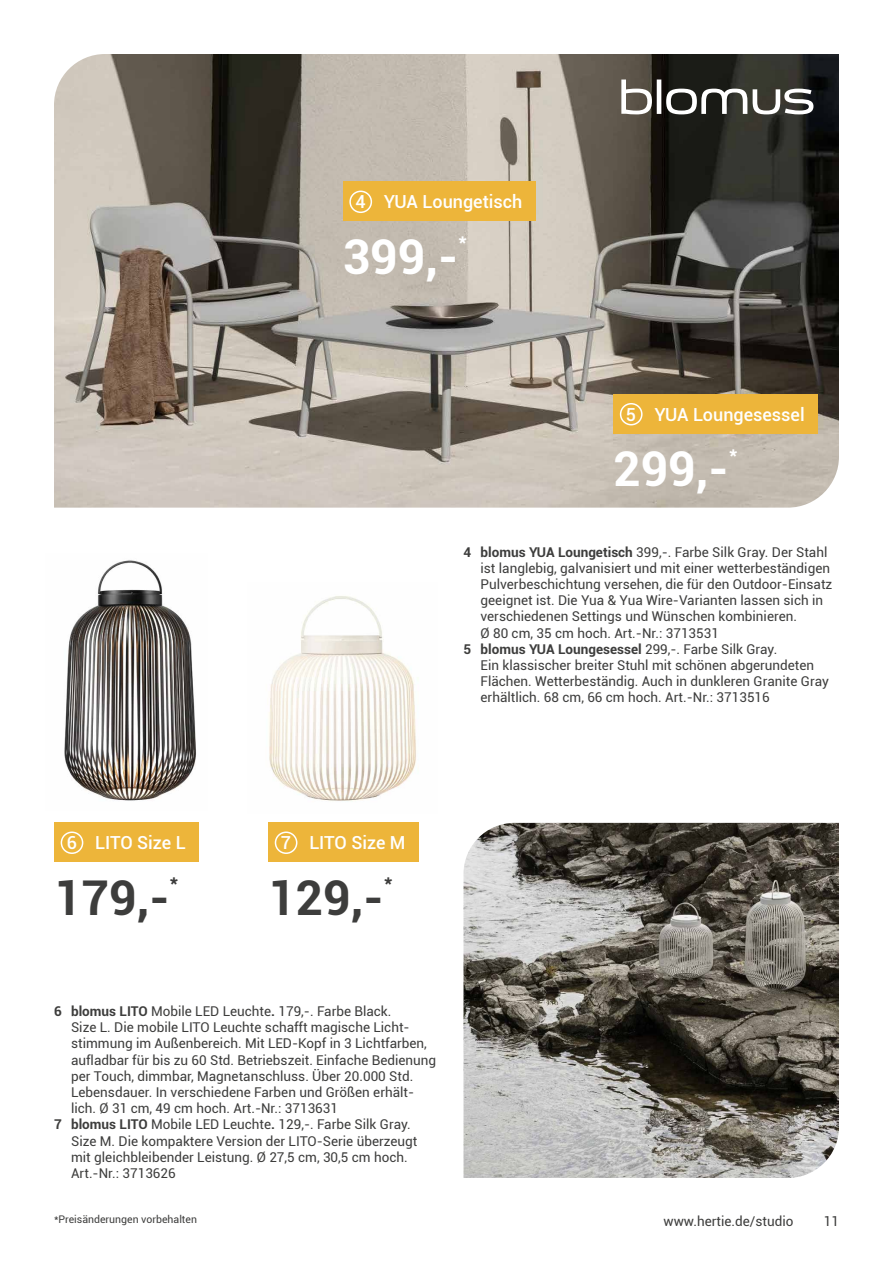
<style>
.page{position:relative;width:893px;height:1263px;background:#fff}
.page>*{position:absolute;margin:0;border:0;box-sizing:border-box;transform-origin:0 0}
.t1{font:700 48px "Roboto";color:#3d3d3c}
.t2{font:700 48px "Roboto";color:#fff}
.t3{font:700 20.1px "Roboto";color:#3d3d3c}
.t4{font:700 20.1px "Roboto";color:#fff}
.t5{font:500 18px "Roboto";color:#fff}
.t6{font:13.5px "Roboto";color:#3d3d3c}
.t7{font:700 13.5px "Roboto";color:#3d3d3c}
.t8{font:10.5px "Roboto";color:#3d3d3c}
.s1{font-weight:700}
.s2{font-weight:400}
</style>
<div class="page">
<img style="left:463px;top:823px;width:376px;height:355px">
<img style="left:54px;top:54px;width:785px;height:454px">
<img style="left:64px;top:560px;width:132px;height:241px">
<img style="left:269px;top:596px;width:147px;height:205px">
<div style="left:54px;top:823px;width:145px;height:39px;background:#edb53a"></div>
<div style="left:61px;top:831px;width:22px;height:23px;border:2px solid #fff;border-radius:50%"></div>
<div style="left:268px;top:823px;width:151px;height:39px;background:#edb53a"></div>
<div style="left:275px;top:831px;width:22px;height:23px;border:2px solid #fff;border-radius:50%"></div>
<div style="left:343px;top:182px;width:192px;height:39px;background:#edb53a"></div>
<div style="left:349px;top:191px;width:23px;height:22px;border:2px solid #fff;border-radius:50%"></div>
<div style="left:613px;top:394px;width:205px;height:39px;background:#edb53a"></div>
<div style="left:620px;top:403px;width:23px;height:22px;border:2px solid #fff;border-radius:50%"></div>
<svg style="left:621px;top:80px;width:192px;height:34px"></svg>
<h3 class="t5" style="left:355px;top:189px;width:168px">4 YUA Loungetisch</h3>
<h1 class="t2" style="left:343px;top:223px;width:117px">399,-</h1>
<h2 class="t4" style="left:459px;top:226px;width:10px">*</h2>
<h3 class="t5" style="left:626px;top:401px;width:180px">5 YUA Loungesessel</h3>
<h1 class="t2" style="left:613px;top:435px;width:117px">299,-</h1>
<h2 class="t4" style="left:729px;top:438px;width:10px">*</h2>
<p class="t6" style="left:463px;top:542px;width:365px"><span class="s1">4 blomus YUA Loungetisch</span> 399,-. Farbe Silk Gray. Der Stahl</p>
<p class="t6" style="left:480px;top:558px;width:351px">ist langlebig, galvanisiert und mit einer wetterbeständigen</p>
<p class="t6" style="left:481px;top:575px;width:353px">Pulverbeschichtung versehen, die für den Outdoor-Einsatz</p>
<p class="t6" style="left:481px;top:591px;width:344px">geeignet ist. Die Yua &amp; Yua Wire-Varianten lassen sich in</p>
<p class="t6" style="left:481px;top:607px;width:318px">verschiedenen Settings und Wünschen kombinieren.</p>
<p class="t6" style="left:481px;top:623px;width:240px">Ø 80 cm, 35 cm hoch. Art.-Nr.: 3713531</p>
<p class="t7" style="left:464px;top:639px;width:315px">5 blomus YUA Loungesessel <span class="s2">299,-. Farbe Silk Gray.</span></p>
<p class="t6" style="left:481px;top:656px;width:335px">Ein klassischer breiter Stuhl mit schönen abgerundeten</p>
<p class="t6" style="left:481px;top:672px;width:350px">Flächen. Wetterbeständig. Auch in dunkleren Granite Gray</p>
<p class="t6" style="left:481px;top:688px;width:291px">erhältlich. 68 cm, 66 cm hoch. Art.-Nr.: 3713516</p>
<h3 class="t5" style="left:67px;top:830px;width:121px">6 LITO Size L</h3>
<h1 class="t1" style="left:54px;top:864px;width:117px">179,-</h1>
<h2 class="t3" style="left:170px;top:867px;width:10px">*</h2>
<h3 class="t5" style="left:281px;top:830px;width:126px">7 LITO Size M</h3>
<h1 class="t1" style="left:268px;top:864px;width:117px">129,-</h1>
<h2 class="t3" style="left:384px;top:867px;width:10px">*</h2>
<p class="t6" style="left:54px;top:1002px;width:339px"><span class="s1">6 blomus LITO</span> Mobile LED Leuchte<span class="s1">.</span> 179,-. Farbe Black.</p>
<p class="t6" style="left:71px;top:1018px;width:340px">Size L. Die mobile LITO Leuchte schafft magische Licht-</p>
<p class="t6" style="left:71px;top:1034px;width:357px">stimmung im Außenbereich. Mit LED-Kopf in 3 Lichtfarben,</p>
<p class="t6" style="left:71px;top:1050px;width:367px">aufladbar für bis zu 60 Std. Betriebszeit. Einfache Bedienung</p>
<p class="t6" style="left:71px;top:1066px;width:344px">per Touch, dimmbar, Magnetanschluss. Über 20.000 Std.</p>
<p class="t6" style="left:71px;top:1083px;width:345px">Lebensdauer. In verschiedene Farben und Größen erhält-</p>
<p class="t6" style="left:71px;top:1099px;width:268px">lich. Ø 31 cm, 49 cm hoch. Art.-Nr.: 3713631</p>
<p class="t6" style="left:54px;top:1115px;width:358px"><span class="s1">7 blomus LITO</span> Mobile LED Leuchte<span class="s1">.</span> 129,-. Farbe Silk Gray.</p>
<p class="t6" style="left:71px;top:1131px;width:348px">Size M. Die kompaktere Version der LITO-Serie überzeugt</p>
<p class="t6" style="left:71px;top:1147px;width:338px">mit gleichbleibender Leistung. Ø 27,5 cm, 30,5 cm hoch.</p>
<p class="t6" style="left:71px;top:1164px;width:106px">Art.-Nr.: 3713626</p>
<p class="t8" style="left:54px;top:1212px;width:144px">*Preisänderungen vorbehalten</p>
<p class="t6" style="left:663px;top:1211px;width:132px">www.hertie.de/studio</p>
<p class="t6" style="left:824px;top:1211px;width:17px">11</p>
</div>
